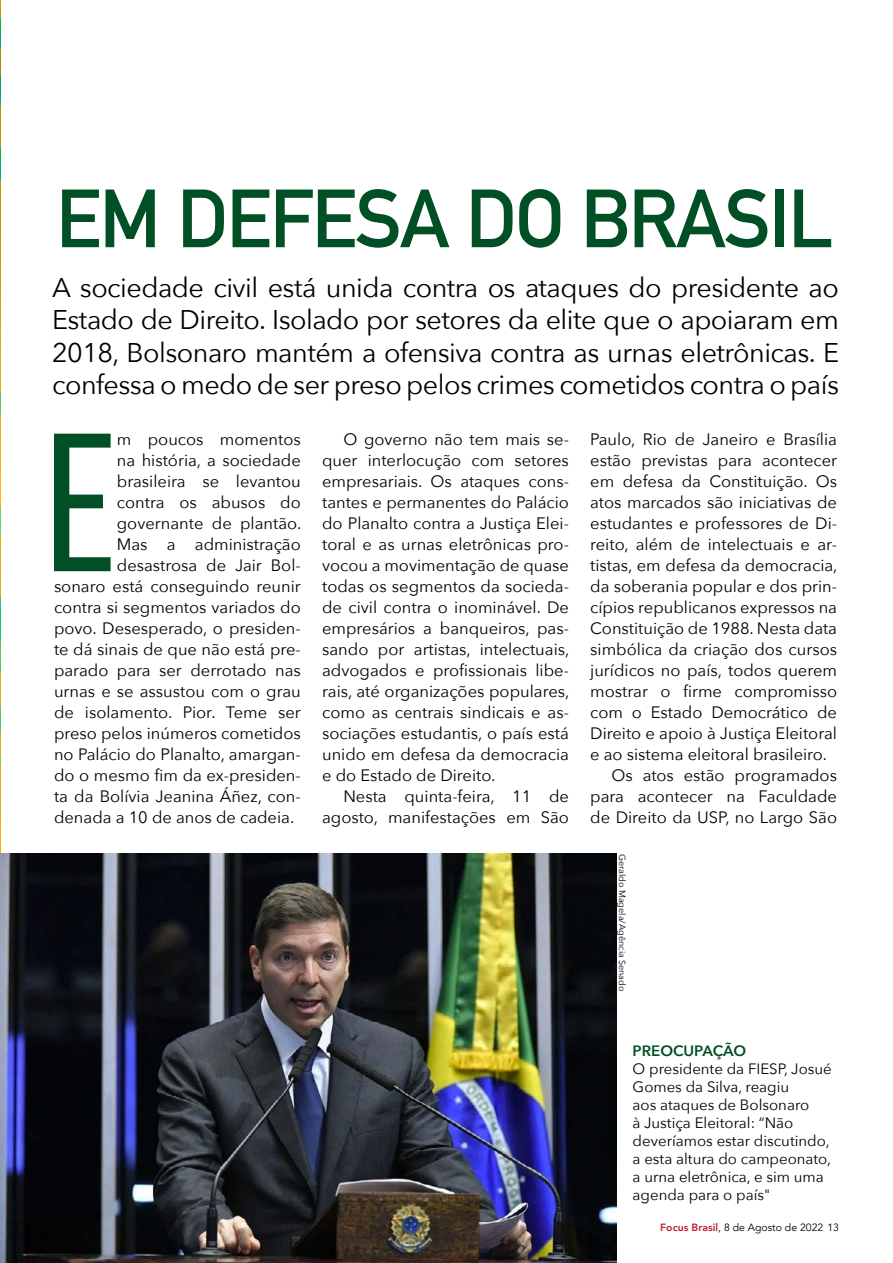
<style>
.page{position:relative;width:893px;height:1263px;background:#fff}
.page>*{position:absolute;margin:0;border:0;box-sizing:border-box;transform-origin:0 0}
.t1{font:196.5px "Bebas Neue";color:#014f24}
.t2{font:700 81px "DIN Alternate";letter-spacing:-.02em;color:#014f24}
.t3{font:27px/32.4px "Avenir Next";letter-spacing:-.02em;color:#000;text-align:justify}
.t4{font:16.5px/21px "Avenir Next";color:#000;text-align:justify}
.t5{font:15px/18px "Avenir Next";color:#000}
.t6{font:600 15px "Avenir Next";color:#014f24}
.t7{font:10.5px "Avenir";color:#000}
.t8{font:9px "Avenir Next";color:#000}
.s1{font-weight:800;color:#ba2234}
</style>
<div class="page">
<img style="left:0;top:0;width:1px;height:854px">
<img style="left:0;top:854px;width:617px;height:409px">
<h2 class="t2" style="left:56px;top:157px;width:779px">EM DEFESA DO BRASIL</h2>
<p class="t3" style="left:52px;top:270px;width:788px">A sociedade civil está unida contra os ataques do presidente ao Estado de Direito. Isolado por setores da elite que o apoiaram em 2018, Bolsonaro mantém a ofensiva contra as urnas eletrônicas. E confessa o medo de ser preso pelos crimes cometidos contra o país</p>
<h1 class="t1" style="left:46px;top:397px;width:72px">E</h1>
<p class="t4" style="left:117px;top:428px;width:185px">m poucos momentos</p>
<p class="t4" style="left:117px;top:449px;width:185px">na história, a sociedade</p>
<p class="t4" style="left:117px;top:470px;width:185px">brasileira se levantou</p>
<p class="t4" style="left:117px;top:491px;width:185px">contra os abusos do</p>
<p class="t4" style="left:117px;top:512px;width:186px">governante de plantão.</p>
<p class="t4" style="left:117px;top:533px;width:185px">Mas a administração</p>
<p class="t4" style="left:117px;top:554px;width:185px">desastrosa de Jair Bol-</p>
<p class="t4" style="left:54px;top:575px;width:248px">sonaro está conseguindo reunir</p>
<p class="t4" style="left:54px;top:596px;width:248px">contra si segmentos variados do</p>
<p class="t4" style="left:54px;top:617px;width:248px">povo. Desesperado, o presiden-</p>
<p class="t4" style="left:54px;top:638px;width:248px">te dá sinais de que não está pre-</p>
<p class="t4" style="left:54px;top:659px;width:248px">parado para ser derrotado nas</p>
<p class="t4" style="left:54px;top:680px;width:248px">urnas e se assustou com o grau</p>
<p class="t4" style="left:54px;top:701px;width:248px">de isolamento. Pior. Teme ser</p>
<p class="t4" style="left:54px;top:722px;width:248px">preso pelos inúmeros cometidos</p>
<p class="t4" style="left:54px;top:743px;width:248px">no Palácio do Planalto, amargan-</p>
<p class="t4" style="left:54px;top:764px;width:248px">do o mesmo fim da ex-presiden-</p>
<p class="t4" style="left:54px;top:785px;width:248px">ta da Bolívia Jeanina Áñez, con-</p>
<p class="t4" style="left:54px;top:806px;width:242px">denada a 10 de anos de cadeia.</p>
<p class="t4" style="left:322px;top:428px;width:249px;text-indent:21px">O governo não tem mais se&shy;quer interlocução com setores empresariais. Os ataques cons&shy;tantes e permanentes do Palácio do Planalto contra a Justiça Elei&shy;toral e as urnas eletrônicas pro&shy;vocou a movimentação de quase todas os segmentos da socieda&shy;de civil contra o inominável. De empresários a banqueiros, pas&shy;sando por artistas, intelectuais, advogados e profissionais libe&shy;rais, até organizações populares, como as centrais sindicais e as&shy;sociações estudantis, o país está unido em defesa da democracia e do Estado de Direito.</p>
<p class="t4" style="left:322px;top:785px;width:248px;text-align:right">Nesta quinta-feira, 11 de agosto, manifestações em São</p>
<p class="t4" style="left:590px;top:428px;width:248px">Paulo, Rio de Janeiro e Brasília</p>
<p class="t4" style="left:590px;top:449px;width:248px">estão previstas para acontecer</p>
<p class="t4" style="left:590px;top:470px;width:248px">em defesa da Constituição. Os</p>
<p class="t4" style="left:590px;top:491px;width:248px">atos marcados são iniciativas de</p>
<p class="t4" style="left:590px;top:512px;width:248px">estudantes e professores de Di-</p>
<p class="t4" style="left:590px;top:533px;width:248px">reito, além de intelectuais e ar-</p>
<p class="t4" style="left:590px;top:554px;width:249px">tistas, em defesa da democracia,</p>
<p class="t4" style="left:590px;top:575px;width:248px">da soberania popular e dos prin-</p>
<p class="t4" style="left:590px;top:596px;width:248px">cípios republicanos expressos na</p>
<p class="t4" style="left:590px;top:617px;width:248px">Constituição de 1988. Nesta data</p>
<p class="t4" style="left:590px;top:638px;width:248px">simbólica da criação dos cursos</p>
<p class="t4" style="left:590px;top:659px;width:248px">jurídicos no país, todos querem</p>
<p class="t4" style="left:590px;top:680px;width:248px">mostrar o firme compromisso</p>
<p class="t4" style="left:590px;top:701px;width:248px">com o Estado Democrático de</p>
<p class="t4" style="left:590px;top:722px;width:248px">Direito e apoio à Justiça Eleitoral</p>
<p class="t4" style="left:590px;top:743px;width:238px">e ao sistema eleitoral brasileiro.</p>
<p class="t4" style="left:611px;top:764px;width:227px">Os atos estão programados</p>
<p class="t4" style="left:590px;top:785px;width:248px">para acontecer na Faculdade</p>
<p class="t4" style="left:590px;top:806px;width:248px">de Direito da USP, no Largo São</p>
<p class="t8" style="left:630px;top:854px;width:139px;rotate:90deg">Geraldo Magela/Agência Senado</p>
<p class="t6" style="left:633px;top:1038px;width:115px">PREOCUPAÇÃO</p>
<p class="t5" style="left:633px;top:1059px;width:201px">O presidente da FIESP, Josué<br>Gomes da Silva, reagiu<br>aos ataques de Bolsonaro<br>à Justiça Eleitoral: “Não deveríamos estar discutindo, a esta altura do campeonato, a urna eletrônica, e sim uma agenda para o país"</p>
<p class="t7" style="left:660px;top:1221px;width:180px"><span class="s1">Focus Brasil</span>, 8 de Agosto de 2022 13</p>
</div>
